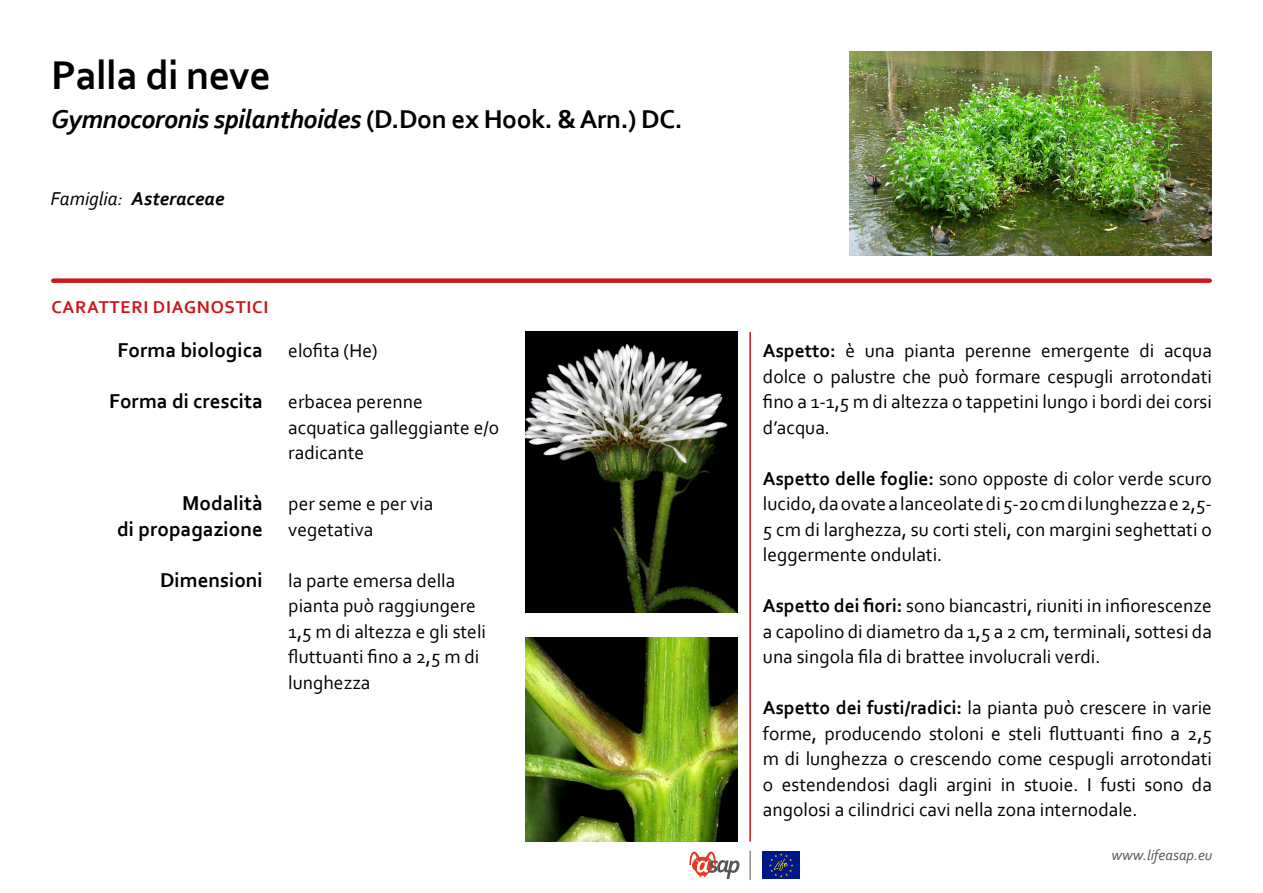
<style>
.page{position:relative;width:1263px;height:893px;background:#fff}
.page>*{position:absolute;margin:0;border:0;box-sizing:border-box;transform-origin:0 0}
.t1{font:700 42px "Corbel";letter-spacing:-.015em;color:#000}
.t2{font:italic 700 27px "Corbel";letter-spacing:-.015em;color:#000}
.t3{font:700 21px/25.5px "Corbel";color:#000;text-align:right}
.t4{font:19.5px/25.5px "Corbel";color:#000;text-align:justify}
.t5{font:italic 700 19.5px "Corbel";color:#000}
.t6{font:700 18px "Corbel";letter-spacing:.04em;color:#cd171a}
.t7{font:italic 15px "Corbel";color:#575756}
.s1{font-style:normal}
.s2{font-weight:400}
.s3{font-weight:700}
</style>
<div class="page">
<div style="left:53px;top:278px;width:1157px;height:5px;background:#cd171a"></div>
<img style="left:849px;top:51px;width:363px;height:204px">
<hr style="left:749px;top:332px;width:2px;height:509px;background:#cd171a">
<svg style="left:689px;top:851px;width:50px;height:28px"></svg>
<svg style="left:750px;top:851px;width:1px;height:29px"></svg>
<div style="left:762px;top:852px;width:38px;height:27px;background:#001789"></div>
<svg style="left:769px;top:853px;width:24px;height:24px"></svg>
<img style="left:526px;top:332px;width:212px;height:280px">
<img style="left:526px;top:638px;width:211px;height:204px">
<h1 class="t1" style="left:51px;top:49px;width:222px">Palla di neve</h1>
<h2 class="t2" style="left:51px;top:102px;width:633px">Gymnocoronis spilanthoides <span class="s1">(D.Don ex Hook. &amp; Arn.) DC.</span></h2>
<p class="t5" style="left:51px;top:186px;width:175px"><span class="s2">Famiglia:</span> Asteraceae</p>
<p class="t6" style="left:51px;top:296px;width:219px">CARATTERI DIAGNOSTICI</p>
<p class="t3" style="left:118px;top:337px;width:147px">Forma biologica</p>
<p class="t3" style="left:109px;top:388px;width:155px">Forma di crescita</p>
<p class="t3" style="left:117px;top:490px;width:147px">Modalità<br>di propagazione</p>
<p class="t3" style="left:160px;top:567px;width:104px">Dimensioni</p>
<p class="t4" style="left:288px;top:337px;width:91px">elofita (He)</p>
<p class="t4" style="left:288px;top:388px;width:212px;text-align:left">erbacea perenne acquatica galleggiante e/o radicante</p>
<p class="t4" style="left:288px;top:490px;width:147px">per seme e per via vegetativa</p>
<p class="t4" style="left:288px;top:567px;width:199px;text-align:left">la parte emersa della pianta può raggiungere<br>1,5 m di altezza e gli steli fluttuanti fino a 2,5 m di lunghezza</p>
<p class="t4" style="left:763px;top:337px;width:451px"><span class="s3">Aspetto:</span> è una pianta perenne emergente di acqua dolce o palustre che può formare cespugli arrotondati fino a 1-1,5 m di altezza o tappetini lungo i bordi dei corsi d’acqua.</p>
<p class="t4" style="left:763px;top:465px;width:451px"><span class="s3">Aspetto delle foglie:</span> sono opposte di color verde scuro lucido, da ovate a lanceolate di 5-20 cm di lunghezza e 2,5- 5 cm di larghezza, su corti steli, con margini seghettati o leggermente ondulati.</p>
<p class="t4" style="left:763px;top:593px;width:451px"><span class="s3">Aspetto dei fiori:</span> sono biancastri, riuniti in infiorescenze a capolino di diametro da 1,5 a 2 cm, terminali, sottesi da una singola fila di brattee involucrali verdi.</p>
<p class="t4" style="left:763px;top:695px;width:451px"><span class="s3">Aspetto dei fusti/radici:</span> la pianta può crescere in varie forme, producendo stoloni e steli fluttuanti fino a 2,5 m di lunghezza o crescendo come cespugli arrotondati o estendendosi dagli argini in stuoie. I fusti sono da angolosi a cilindrici cavi nella zona internodale.</p>
<p class="t7" style="left:1111px;top:846px;width:102px">www.lifeasap.eu</p>
</div>
